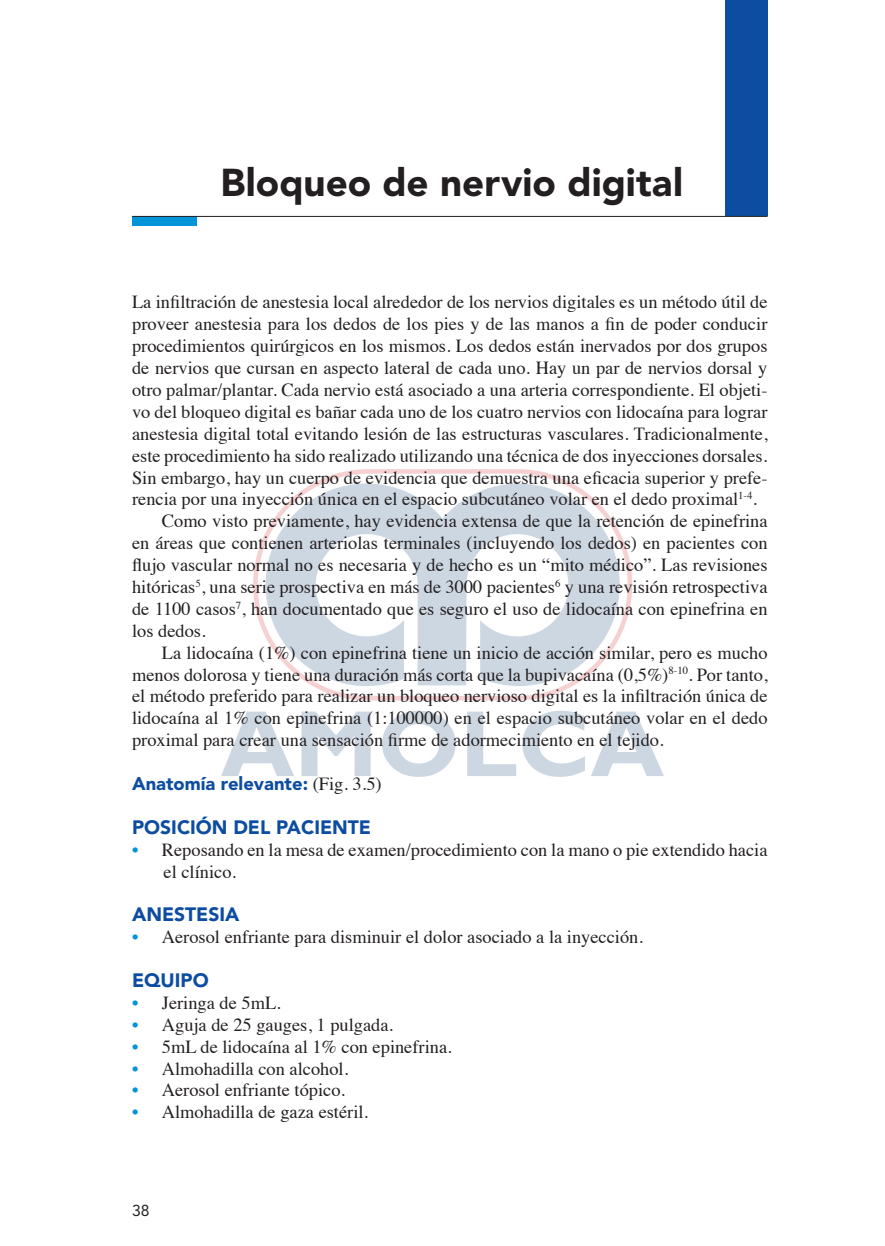
<style>
.page{position:relative;width:885px;height:1246px;background:#fff}
.page>*{position:absolute;margin:0;border:0;box-sizing:border-box;transform-origin:0 0}
.t1{font:900 38.5px "Avenir LT Pro";color:#231f20}
.Títulos{font:900 19.25px "Avenir LT Pro";color:#0d4da1}
.Normal_Text{font:18.38px/21.9px "Times";color:#231f20;text-align:justify}
.Tab_s{font:18.38px/21.9px "Times";color:#231f20}
.Normal_Text-2{font:900 18.38px "Avenir LT Pro";color:#0d4da1}
.t2{font:15.75px "Avenir LT Pro";color:#231f20}
.s1{font-family:"Times";font-weight:400;color:#231f20}
.s2{color:#0095d9}
</style>
<div class="page">
<img style="left:221px;top:469px;width:442px;height:307px">
<div style="left:725px;top:0;width:42px;height:216px;background:#0d4da1"></div>
<div style="left:132px;top:216px;width:64px;height:10px;background:#0095d9"></div>
<hr style="left:132px;top:216px;width:635px;height:1px;background:#231f20">
<p class="t1" style="left:220px;top:159px;width:464px">Bloqueo de nervio digital</p>
<p class="Normal_Text" style="left:132px;top:289px;width:637px">La infiltración de anestesia local alrededor de los nervios digitales es un método útil de proveer anestesia para los dedos de los pies y de las manos a fin de poder conducir procedimientos quirúrgicos en los mismos. Los dedos están inervados por dos grupos de nervios que cursan en aspecto lateral de cada uno. Hay un par de nervios dorsal y otro palmar/plantar. Cada nervio está asociado a una arteria correspondiente. El objeti&shy;vo del bloqueo digital es bañar cada uno de los cuatro nervios con lidocaína para lograr anestesia digital total evitando lesión de las estructuras vasculares. Tradicionalmente, este procedimiento ha sido realizado utilizando una técnica de dos inyecciones dorsales.<br>Sin embargo, hay un cuerpo de evidencia que demuestra una eficacia superior y prefe&shy;rencia por una inyección única en el espacio subcutáneo volar en el dedo proximal<sup>1-4</sup>.</p>
<p class="Normal_Text" style="left:132px;top:508px;width:637px;text-indent:30px">Como visto previamente, hay evidencia extensa de que la retención de epinefrina en áreas que contienen arteriolas terminales (incluyendo los dedos) en pacientes con flujo vascular normal no es necesaria y de hecho es un “mito médico”. Las revisiones hitóricas<sup>5</sup>, una serie prospectiva en más de 3000 pacientes<sup>6</sup> y una revisión retrospectiva de 1100 casos<sup>7</sup>, han documentado que es seguro el uso de lidocaína con epinefrina en los dedos.</p>
<p class="Normal_Text" style="left:132px;top:639px;width:636px;text-indent:30px">La lidocaína (1%) con epinefrina tiene un inicio de acción similar, pero es mucho menos dolorosa y tiene una duración más corta que la bupivacaína (0,5%)<sup>8-10</sup>. Por tanto, el método preferido para realizar un bloqueo nervioso digital es la infiltración única de lidocaína al 1% con epinefrina (1:100000) en el espacio subcutáneo volar en el dedo proximal para crear una sensación firme de adormecimiento en el tejido.</p>
<p class="Normal_Text-2" style="left:132px;top:772px;width:251px">Anatomía relevante: <span class="s1">(Fig. 3.5)</span></p>
<p class="Títulos" style="left:132px;top:815px;width:240px">POSICIÓN DEL PACIENTE</p>
<p class="Tab_s" style="left:163px;top:836px;width:605px;text-indent:-32px"><span class="s2">•</span> Reposando en la mesa de examen/procedimiento con la mano o pie extendido hacia el clínico.</p>
<p class="Títulos" style="left:132px;top:902px;width:109px">ANESTESIA</p>
<p class="Tab_s" style="left:132px;top:924px;width:512px"><span class="s2">•</span> Aerosol enfriante para disminuir el dolor asociado a la inyección.</p>
<p class="Títulos" style="left:132px;top:968px;width:78px">EQUIPO</p>
<p class="Tab_s" style="left:132px;top:989px;width:150px"><span class="s2">•</span> Jeringa de 5mL.</p>
<p class="Tab_s" style="left:132px;top:1011px;width:262px"><span class="s2">•</span> Aguja de 25 gauges, 1 pulgada.</p>
<p class="Tab_s" style="left:132px;top:1033px;width:321px"><span class="s2">•</span> 5mL de lidocaína al 1% con epinefrina.</p>
<p class="Tab_s" style="left:132px;top:1055px;width:218px"><span class="s2">•</span> Almohadilla con alcohol.</p>
<p class="Tab_s" style="left:132px;top:1077px;width:214px"><span class="s2">•</span> Aerosol enfriante tópico.</p>
<p class="Tab_s" style="left:132px;top:1099px;width:237px"><span class="s2">•</span> Almohadilla de gaza estéril.</p>
<p class="t2" style="left:132px;top:1200px;width:19px">38</p>
</div>
